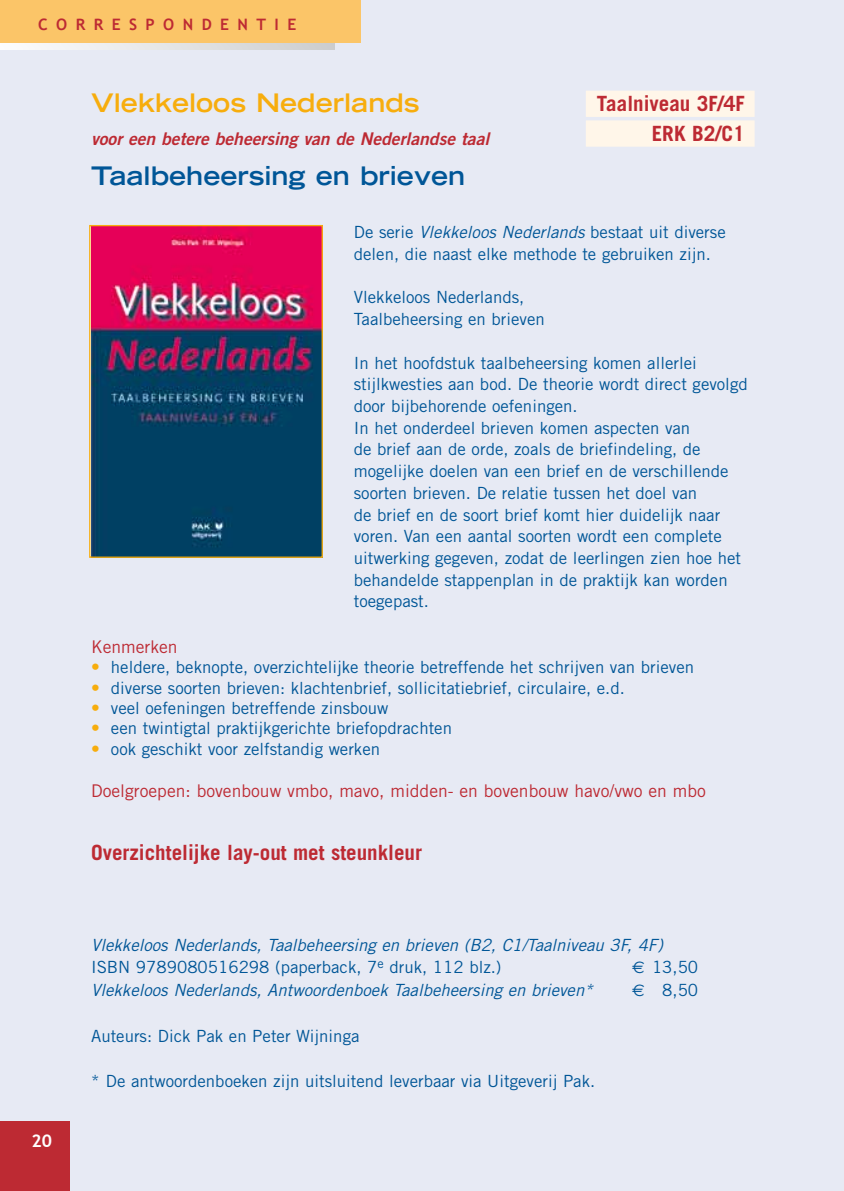
<style>
.page{position:relative;width:844px;height:1191px;background:#fff}
.page>*{position:absolute;margin:0;border:0;box-sizing:border-box;transform-origin:0 0}
.t1{font:700 expanded 25.55px "Trade Gothic LH";color:#005697}
.t2{font:700 expanded 25.55px "Trade Gothic LH";color:#f7ad0d}
.t3{font:700 21px/29.8px "Trade Gothic";color:#bd2a33;text-align:right}
.t4{font:17.5px "Trade Gothic";color:#bd2a33}
.t5{font:italic 17.5px "Trade Gothic Bold Two";color:#bd2a33}
.t6{font:700 17.5px "Trebuchet MS";color:#fff}
.t7{font:16.8px/21.7px "Trade Gothic";color:#005697}
.t8{font:italic 16.8px "Trade Gothic";color:#005697}
.t9{font:700 15.75px "Trebuchet MS";letter-spacing:.535em;color:#bd2a33}
.s1{font-style:italic}
.s2{font-weight:700;font-size:17.5px;color:#f7ad0d}
</style>
<div class="page">
<div style="left:0;top:0;width:843px;height:1191px;background:#e7eaf4"></div>
<div style="left:0;top:1121px;width:69px;height:70px;background:#bd2a33"></div>
<svg style="left:0;top:42px;width:334px;height:7px"></svg>
<div style="left:0;top:0;width:360px;height:42px;background:#fbc568"></div>
<img style="left:91px;top:227px;width:230px;height:329px">
<div style="left:89px;top:225px;width:234px;height:333px;border:1px solid #f7ad0d"></div>
<div style="left:585px;top:91px;width:169px;height:26px;background:#fff6e9"></div>
<div style="left:585px;top:120px;width:169px;height:27px;background:#fff6e9"></div>
<p class="t9" style="left:38px;top:15px;width:259px">CORRESPONDENTIE</p>
<h1 class="t2" style="left:91px;top:86px;width:330px">Vlekkeloos Nederlands</h1>
<p class="t5" style="left:91px;top:128px;width:399px">voor een betere beheersing van de Nederlandse taal</p>
<h1 class="t1" style="left:91px;top:159px;width:375px">Taalbeheersing en brieven</h1>
<p class="t7" style="left:354px;top:221px;width:373px">De serie <span class="s1">Vlekkeloos Nederlands</span> bestaat uit diverse delen, die naast elke methode te gebruiken zijn.</p>
<p class="t7" style="left:354px;top:286px;width:192px">Vlekkeloos Nederlands,<br>Taalbeheersing en brieven</p>
<p class="t7" style="left:354px;top:351px;width:395px">In het hoofdstuk taalbeheersing komen allerlei stijlkwesties aan bod. De theorie wordt direct gevolgd door bijbehorende oefeningen.<br>In het onderdeel brieven komen aspecten van<br>de brief aan de orde, zoals de briefindeling, de mogelijke doelen van een brief en de verschillende soorten brieven. De relatie tussen het doel van<br>de brief en de soort brief komt hier duidelijk naar voren. Van een aantal soorten wordt een complete uitwerking gegeven, zodat de leerlingen zien hoe het behandelde stappenplan in de praktijk kan worden toegepast.</p>
<p class="t4" style="left:91px;top:636px;width:88px">Kenmerken</p>
<p class="t7" style="left:91px;top:656px;width:604px"><span class="s2">•</span> heldere, beknopte, overzichtelijke theorie betreffende het schrijven van brieven</p>
<p class="t7" style="left:91px;top:676px;width:535px"><span class="s2">•</span> diverse soorten brieven: klachtenbrief, sollicitatiebrief, circulaire, e.d.</p>
<p class="t7" style="left:91px;top:697px;width:299px"><span class="s2">•</span> veel oefeningen betreffende zinsbouw</p>
<p class="t7" style="left:91px;top:717px;width:362px"><span class="s2">•</span> een twintigtal praktijkgerichte briefopdrachten</p>
<p class="t7" style="left:91px;top:737px;width:290px"><span class="s2">•</span> ook geschikt voor zelfstandig werken</p>
<p class="t4" style="left:91px;top:780px;width:616px">Doelgroepen: bovenbouw vmbo, mavo, midden- en bovenbouw havo/vwo en mbo</p>
<p class="t3" style="left:596px;top:88px;width:149px">Taalniveau 3F/4F<br>ERK B2/C1</p>
<p class="t3" style="left:91px;top:837px;width:332px">Overzichtelijke lay-out met steunkleur</p>
<p class="t6" style="left:32px;top:1129px;width:22px">20</p>
<p class="t8" style="left:91px;top:934px;width:573px">Vlekkeloos Nederlands, Taalbeheersing en brieven (B2, C1/Taalniveau 3F, 4F)</p>
<p class="t7" style="left:91px;top:956px;width:10px">isbn</p>
<p class="t7" style="left:136px;top:956px;width:367px">9789080516298 (paperback, 7<sup>e</sup> druk, 112 blz.)</p>
<p class="t7" style="left:651px;top:956px;width:48px">13,50</p>
<p class="t8" style="left:91px;top:980px;width:503px">Vlekkeloos Nederlands, Antwoordenboek Taalbeheersing en brieven*</p>
<p class="t7" style="left:662px;top:979px;width:37px">8,50</p>
<p class="t7" style="left:91px;top:1024px;width:270px">Auteurs: Dick Pak en Peter Wijninga</p>
<p class="t7" style="left:91px;top:1070px;width:505px">* De antwoordenboeken zijn uitsluitend leverbaar via Uitgeverij Pak.</p>
</div>
